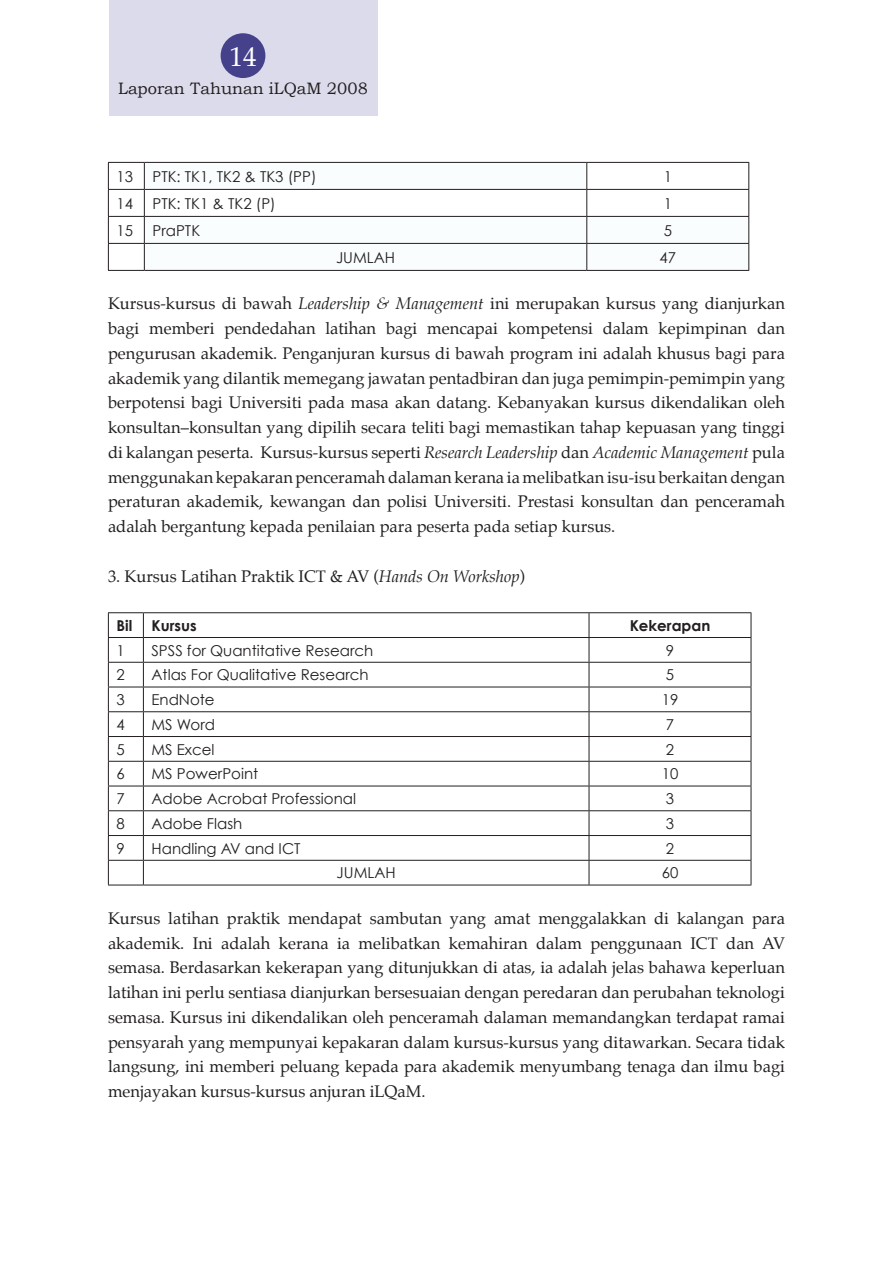
<style>
.page{position:relative;width:893px;height:1263px;background:#fff}
.page>*{position:absolute;margin:0;border:0;box-sizing:border-box;transform-origin:0 0}
.t1{font:27px "Palatino";color:#fff}
.t2{font:16.5px/24.8px "Palatino";color:#231f20;text-align:justify}
.t3{font:16.5px "Bookman Old Style";color:#231f20}
.t4{font:15px "Century Gothic";color:#231f20}
.t5{font:700 15px "Century Gothic";color:#231f20}
.s1{font-style:italic}
</style>
<div class="page">
<div style="left:109px;top:0;width:268px;height:116px;background:#dcdbeb"></div>
<div style="left:221px;top:33px;width:44px;height:45px;background:#45428b;border-radius:50%"></div>
<svg style="left:108px;top:163px;width:1px;height:107px"></svg>
<hr style="left:108px;top:162px;width:36px;height:1px;background:#231f20">
<hr style="left:108px;top:189px;width:36px;height:1px;background:#231f20">
<hr style="left:108px;top:216px;width:36px;height:1px;background:#231f20">
<hr style="left:108px;top:243px;width:36px;height:1px;background:#231f20">
<hr style="left:108px;top:270px;width:36px;height:1px;background:#231f20">
<hr style="left:144px;top:270px;width:443px;height:1px;background:#231f20">
<hr style="left:587px;top:270px;width:162px;height:1px;background:#231f20">
<svg style="left:144px;top:162px;width:605px;height:108px"></svg>
<hr style="left:108px;top:612px;width:35px;height:1px;background:#231f20">
<hr style="left:143px;top:612px;width:446px;height:1px;background:#231f20">
<hr style="left:589px;top:612px;width:162px;height:1px;background:#231f20">
<hr style="left:108px;top:637px;width:35px;height:1px;background:#231f20">
<hr style="left:143px;top:637px;width:446px;height:1px;background:#231f20">
<hr style="left:589px;top:637px;width:162px;height:1px;background:#231f20">
<hr style="left:108px;top:662px;width:35px;height:1px;background:#231f20">
<hr style="left:143px;top:662px;width:446px;height:1px;background:#231f20">
<hr style="left:589px;top:662px;width:162px;height:1px;background:#231f20">
<hr style="left:108px;top:687px;width:35px;height:1px;background:#231f20">
<hr style="left:143px;top:687px;width:446px;height:1px;background:#231f20">
<hr style="left:589px;top:687px;width:162px;height:1px;background:#231f20">
<hr style="left:108px;top:711px;width:35px;height:1px;background:#231f20">
<hr style="left:143px;top:711px;width:446px;height:1px;background:#231f20">
<hr style="left:589px;top:711px;width:162px;height:1px;background:#231f20">
<hr style="left:108px;top:736px;width:35px;height:1px;background:#231f20">
<hr style="left:143px;top:736px;width:446px;height:1px;background:#231f20">
<hr style="left:589px;top:736px;width:162px;height:1px;background:#231f20">
<hr style="left:108px;top:761px;width:35px;height:1px;background:#231f20">
<hr style="left:143px;top:761px;width:446px;height:1px;background:#231f20">
<hr style="left:589px;top:761px;width:162px;height:1px;background:#231f20">
<hr style="left:108px;top:786px;width:35px;height:1px;background:#231f20">
<hr style="left:143px;top:786px;width:446px;height:1px;background:#231f20">
<hr style="left:589px;top:786px;width:162px;height:1px;background:#231f20">
<hr style="left:108px;top:810px;width:35px;height:1px;background:#231f20">
<hr style="left:143px;top:810px;width:446px;height:1px;background:#231f20">
<hr style="left:589px;top:810px;width:162px;height:1px;background:#231f20">
<hr style="left:108px;top:835px;width:35px;height:1px;background:#231f20">
<hr style="left:143px;top:835px;width:446px;height:1px;background:#231f20">
<hr style="left:589px;top:835px;width:162px;height:1px;background:#231f20">
<hr style="left:108px;top:860px;width:35px;height:1px;background:#231f20">
<svg style="left:108px;top:613px;width:1px;height:272px"></svg>
<hr style="left:143px;top:860px;width:446px;height:1px;background:#231f20">
<svg style="left:143px;top:613px;width:1px;height:272px"></svg>
<hr style="left:589px;top:860px;width:162px;height:1px;background:#231f20">
<svg style="left:589px;top:613px;width:1px;height:272px"></svg>
<svg style="left:751px;top:613px;width:1px;height:272px"></svg>
<hr style="left:108px;top:885px;width:35px;height:1px;background:#231f20">
<hr style="left:143px;top:885px;width:446px;height:1px;background:#231f20">
<hr style="left:589px;top:885px;width:162px;height:1px;background:#231f20">
<h1 class="t1" style="left:230px;top:35px;width:28px">14</h1>
<p class="t3" style="left:118px;top:78px;width:251px">Laporan Tahunan iLQaM 2008</p>
<p class="t4" style="left:116px;top:167px;width:18px">13</p>
<p class="t4" style="left:152px;top:167px;width:166px">PTK: TK1, TK2 &amp; TK3 (PP)</p>
<p class="t4" style="left:664px;top:167px;width:10px">1</p>
<p class="t4" style="left:116px;top:194px;width:18px">14</p>
<p class="t4" style="left:152px;top:194px;width:125px">PTK: TK1 &amp; TK2 (P)</p>
<p class="t4" style="left:664px;top:194px;width:10px">1</p>
<p class="t4" style="left:116px;top:221px;width:18px">15</p>
<p class="t4" style="left:152px;top:221px;width:49px">PraPTK</p>
<p class="t4" style="left:664px;top:221px;width:10px">5</p>
<p class="t4" style="left:336px;top:248px;width:61px">JUMLAH</p>
<p class="t4" style="left:659px;top:248px;width:18px">47</p>
<p class="t2" style="left:108px;top:291px;width:678px">Kursus-kursus di bawah <span class="s1">Leadership &amp; Management</span> ini merupakan kursus yang dianjurkan bagi memberi pendedahan latihan bagi mencapai kompetensi dalam kepimpinan dan pengurusan akademik. Penganjuran kursus di bawah program ini adalah khusus bagi para akademik yang dilantik memegang jawatan pentadbiran dan juga pemimpin-pemimpin yang berpotensi bagi Universiti pada masa akan datang. Kebanyakan kursus dikendalikan oleh konsultan–konsultan yang dipilih secara teliti bagi memastikan tahap kepuasan yang tinggi di kalangan peserta. Kursus-kursus seperti <span class="s1">Research Leadership</span> dan <span class="s1">Academic Management</span> pula menggunakan kepakaran penceramah dalaman kerana ia melibatkan isu-isu berkaitan dengan peraturan akademik, kewangan dan polisi Universiti. Prestasi konsultan dan penceramah adalah bergantung kepada penilaian para peserta pada setiap kursus.</p>
<p class="t2" style="left:108px;top:563px;width:419px">3. Kursus Latihan Praktik ICT &amp; AV (<span class="s1">Hands On Workshop</span>)</p>
<p class="t5" style="left:116px;top:616px;width:17px">Bil</p>
<p class="t5" style="left:152px;top:616px;width:47px">Kursus</p>
<p class="t5" style="left:630px;top:616px;width:82px">Kekerapan</p>
<p class="t4" style="left:116px;top:641px;width:10px">1</p>
<p class="t4" style="left:152px;top:641px;width:223px">SPSS for Quantitative Research</p>
<p class="t4" style="left:666px;top:641px;width:10px">9</p>
<p class="t4" style="left:116px;top:666px;width:10px">2</p>
<p class="t4" style="left:151px;top:666px;width:219px">Atlas For Qualitative Research</p>
<p class="t4" style="left:666px;top:666px;width:10px">5</p>
<p class="t4" style="left:116px;top:690px;width:10px">3</p>
<p class="t4" style="left:151px;top:690px;width:65px">EndNote</p>
<p class="t4" style="left:662px;top:690px;width:18px">19</p>
<p class="t4" style="left:116px;top:715px;width:10px">4</p>
<p class="t4" style="left:151px;top:715px;width:65px">MS Word</p>
<p class="t4" style="left:666px;top:715px;width:10px">7</p>
<p class="t4" style="left:116px;top:740px;width:10px">5</p>
<p class="t4" style="left:151px;top:740px;width:65px">MS Excel</p>
<p class="t4" style="left:666px;top:740px;width:10px">2</p>
<p class="t4" style="left:116px;top:765px;width:10px">6</p>
<p class="t4" style="left:151px;top:765px;width:108px">MS PowerPoint</p>
<p class="t4" style="left:662px;top:765px;width:18px">10</p>
<p class="t4" style="left:116px;top:789px;width:10px">7</p>
<p class="t4" style="left:151px;top:789px;width:206px">Adobe Acrobat Professional</p>
<p class="t4" style="left:666px;top:789px;width:10px">3</p>
<p class="t4" style="left:116px;top:814px;width:10px">8</p>
<p class="t4" style="left:151px;top:814px;width:92px">Adobe Flash</p>
<p class="t4" style="left:666px;top:814px;width:10px">3</p>
<p class="t4" style="left:116px;top:839px;width:10px">9</p>
<p class="t4" style="left:151px;top:839px;width:151px">Handling AV and ICT</p>
<p class="t4" style="left:666px;top:839px;width:10px">2</p>
<p class="t4" style="left:337px;top:864px;width:61px">JUMLAH</p>
<p class="t4" style="left:662px;top:864px;width:18px">60</p>
<p class="t2" style="left:108px;top:906px;width:678px">Kursus latihan praktik mendapat sambutan yang amat menggalakkan di kalangan para akademik. Ini adalah kerana ia melibatkan kemahiran dalam penggunaan ICT dan AV semasa. Berdasarkan kekerapan yang ditunjukkan di atas, ia adalah jelas bahawa keperluan latihan ini perlu sentiasa dianjurkan bersesuaian dengan peredaran dan perubahan teknologi semasa. Kursus ini dikendalikan oleh penceramah dalaman memandangkan terdapat ramai pensyarah yang mempunyai kepakaran dalam kursus-kursus yang ditawarkan. Secara tidak langsung, ini memberi peluang kepada para akademik menyumbang tenaga dan ilmu bagi menjayakan kursus-kursus anjuran iLQaM.</p>
</div>
